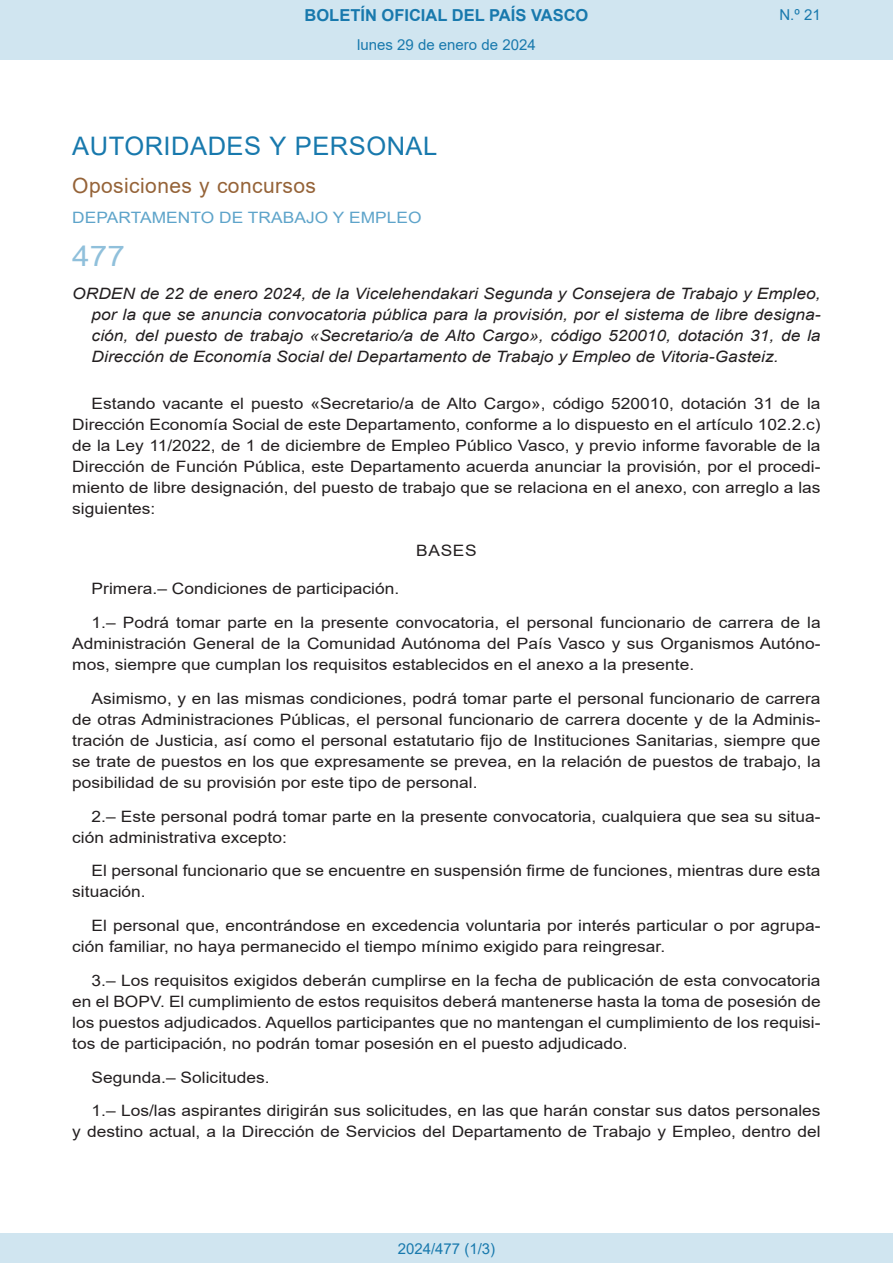
<style>
.page{position:relative;width:893px;height:1263px;background:#fff}
.page>*{position:absolute;margin:0;border:0;box-sizing:border-box;transform-origin:0 0}
.BOPVOrden{font:28.5px "Arial";color:#90c0db;scale:1.11 1}
.BOPVSeccion{font:25.5px "Arial";letter-spacing:.02em;color:#1879ad}
.BOPVSubseccion{font:21px "Arial";letter-spacing:.02em;color:#956338}
.t1{font:700 16.5px "Arial";color:#1879ad}
.BOPVDetalle{font:15.6px/21px "Arial";color:#231f20;text-align:justify;scale:1.11 1}
.BOPVTitulo{font:italic 15.6px/21px "Arial";color:#231f20;text-align:justify;scale:1.11 1}
.BOPVOrganismo{font:15.6px "Arial";letter-spacing:.005em;color:#5ea4ca;scale:1.11 1}
.BOPVClave{font:15.6px "Arial";letter-spacing:.035em;color:#231f20;scale:1.11 1}
.Paginacion_Centro{font:15px "Arial";color:#1879ad}
</style>
<div class="page">
<div style="left:0;top:0;width:893px;height:60px;background:#d0e5f0"></div>
<div style="left:0;top:1233px;width:893px;height:30px;background:#d0e5f0"></div>
<p class="t1" style="left:305px;top:3px;width:285px">BOLETÍN OFICIAL DEL PAÍS VASCO</p>
<p class="Paginacion_Centro" style="left:357px;top:35px;width:180px">lunes 29 de enero de 2024</p>
<p class="Paginacion_Centro" style="left:779px;top:5px;width:43px">N.º 21</p>
<p class="BOPVSeccion" style="left:72px;top:128px;width:366px">AUTORIDADES Y PERSONAL</p>
<p class="BOPVSubseccion" style="left:72px;top:171px;width:245px">Oposiciones y concursos</p>
<p class="BOPVOrganismo" style="left:72px;top:207px;width:316px">DEPARTAMENTO DE TRABAJO Y EMPLEO</p>
<p class="BOPVOrden" style="left:72px;top:236px;width:49px">477</p>
<p class="BOPVTitulo" style="left:92px;top:284px;width:658px;text-indent:-19px">ORDEN de 22 de enero 2024, de la Vicelehendakari Segunda y Consejera de Trabajo y Empleo, por la que se anuncia convocatoria pública para la provisión, por el sistema de libre designa&shy;ción, del puesto de trabajo «Secretario/a de Alto Cargo», código 520010, dotación 31, de la Dirección de Economía Social del Departamento de Trabajo y Empleo de Vitoria-Gasteiz.</p>
<p class="BOPVDetalle" style="left:72px;top:393px;width:676px;text-indent:19px">Estando vacante el puesto «Secretario/a de Alto Cargo», código 520010, dotación 31 de la Dirección Economía Social de este Departamento, conforme a lo dispuesto en el artículo 102.2.c) de la Ley 11/2022, de 1 de diciembre de Empleo Público Vasco, y previo informe favorable de la Dirección de Función Pública, este Departamento acuerda anunciar la provisión, por el procedi&shy;miento de libre designación, del puesto de trabajo que se relaciona en el anexo, con arreglo a las siguientes:</p>
<p class="BOPVClave" style="left:416px;top:540px;width:56px">BASES</p>
<p class="BOPVDetalle" style="left:92px;top:578px;width:279px">Primera.– Condiciones de participación.</p>
<p class="BOPVDetalle" style="left:72px;top:612px;width:676px;text-indent:19px">1.– Podrá tomar parte en la presente convocatoria, el personal funcionario de carrera de la Administración General de la Comunidad Autónoma del País Vasco y sus Organismos Autóno&shy;mos, siempre que cumplan los requisitos establecidos en el anexo a la presente.</p>
<p class="BOPVDetalle" style="left:72px;top:688px;width:676px;text-indent:19px">Asimismo, y en las mismas condiciones, podrá tomar parte el personal funcionario de carrera de otras Administraciones Públicas, el personal funcionario de carrera docente y de la Adminis&shy;tración de Justicia, así como el personal estatutario fijo de Instituciones Sanitarias, siempre que se trate de puestos en los que expresamente se prevea, en la relación de puestos de trabajo, la posibilidad de su provisión por este tipo de personal.</p>
<p class="BOPVDetalle" style="left:72px;top:805px;width:676px;text-indent:19px">2.– Este personal podrá tomar parte en la presente convocatoria, cualquiera que sea su situa&shy;ción administrativa excepto:</p>
<p class="BOPVDetalle" style="left:72px;top:860px;width:676px;text-indent:19px">El personal funcionario que se encuentre en suspensión firme de funciones, mientras dure esta situación.</p>
<p class="BOPVDetalle" style="left:72px;top:915px;width:676px;text-indent:19px">El personal que, encontrándose en excedencia voluntaria por interés particular o por agrupa&shy;ción familiar, no haya permanecido el tiempo mínimo exigido para reingresar.</p>
<p class="BOPVDetalle" style="left:72px;top:970px;width:676px;text-indent:19px">3.– Los requisitos exigidos deberán cumplirse en la fecha de publicación de esta convocatoria en el BOPV. El cumplimiento de estos requisitos deberá mantenerse hasta la toma de posesión de los puestos adjudicados. Aquellos participantes que no mantengan el cumplimiento de los requisi&shy;tos de participación, no podrán tomar posesión en el puesto adjudicado.</p>
<p class="BOPVDetalle" style="left:92px;top:1066px;width:162px">Segunda.– Solicitudes.</p>
<p class="BOPVDetalle" style="left:72px;top:1100px;width:676px;text-align:right">1.– Los/las aspirantes dirigirán sus solicitudes, en las que harán constar sus datos personales<br>y destino actual, a la Dirección de Servicios del Departamento de Trabajo y Empleo, dentro del</p>
<p class="Paginacion_Centro" style="left:398px;top:1238px;width:99px">2024/477 (1/3)</p>
</div>
